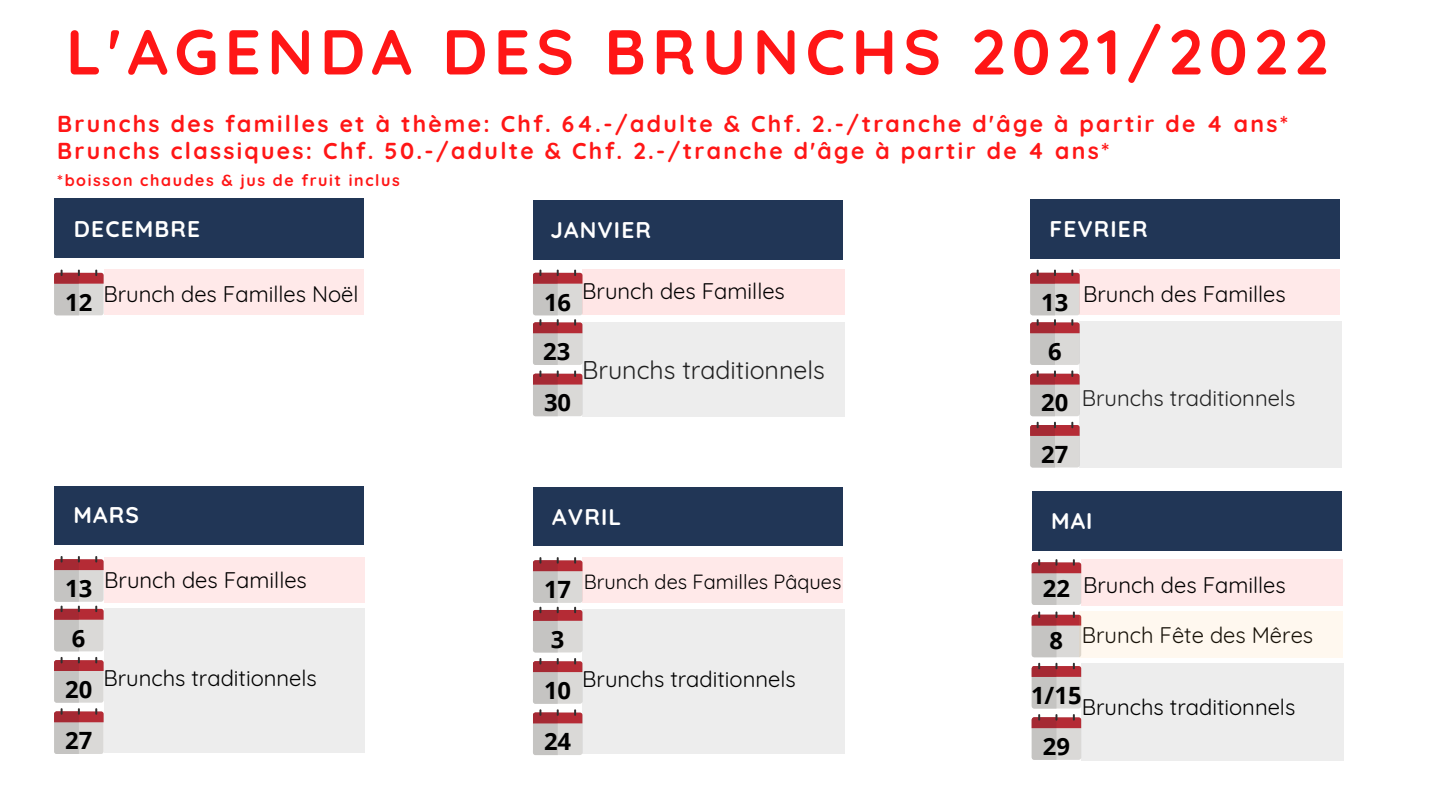
<style>
.page{position:relative;width:1440px;height:810px;background:#fff}
.page>*{position:absolute;margin:0;border:0;box-sizing:border-box;transform-origin:0 0}
.t1{font:700 63.2px "Quicksand";letter-spacing:.1em;color:#ff1616}
.t2{font:25px "Quicksand";color:#000}
.t3{font:700 23.8px "Open Sans";color:#000}
.t4{font:700 23px "Quicksand";letter-spacing:.1em;color:#ff1616}
.t5{font:700 22.6px "Quicksand";letter-spacing:.05em;color:#fff}
.t6{font:22px "Quicksand";color:#000}
.t7{font:20px "Quicksand";color:#000}
.t8{font:700 16px "Quicksand";letter-spacing:.1em;color:#ff1616}
</style>
<div class="page">
<div style="left:54px;top:199px;width:310px;height:58px;background:#213656"></div>
<div style="left:533px;top:201px;width:310px;height:58px;background:#213656"></div>
<div style="left:1030px;top:200px;width:310px;height:58px;background:#213656"></div>
<svg style="left:54px;top:270px;width:50px;height:45px;background:#c7a8a9"></svg>
<svg style="left:533px;top:270px;width:49px;height:146px;background:#cbaeae"></svg>
<svg style="left:1030px;top:270px;width:50px;height:146px;background:#cbaeaf"></svg>
<svg style="left:1030px;top:422px;width:49px;height:46px;background:#c8a9aa"></svg>
<div style="left:54px;top:486px;width:310px;height:59px;background:#213656"></div>
<svg style="left:54px;top:556px;width:50px;height:95px;background:#caadae"></svg>
<svg style="left:54px;top:657px;width:50px;height:97px;background:#cbaeaf"></svg>
<div style="left:533px;top:487px;width:310px;height:59px;background:#213656"></div>
<svg style="left:533px;top:557px;width:49px;height:95px;background:#caacad"></svg>
<svg style="left:533px;top:658px;width:49px;height:97px;background:#caadae"></svg>
<div style="left:1032px;top:492px;width:309px;height:58px;background:#213656"></div>
<svg style="left:1032px;top:559px;width:49px;height:46px;background:#c8a9aa"></svg>
<svg style="left:1032px;top:612px;width:47px;height:45px;background:#c6a7a8"></svg>
<svg style="left:1032px;top:663px;width:49px;height:97px;background:#cbadae"></svg>
<div style="left:104px;top:270px;width:260px;height:45px;background:#ffe9e9"></div>
<div style="left:582px;top:270px;width:263px;height:45px;background:#ffe6e6"></div>
<div style="left:1079px;top:270px;width:261px;height:45px;background:#ffe9e9"></div>
<div style="left:104px;top:557px;width:261px;height:45px;background:#ffe9e9"></div>
<div style="left:104px;top:608px;width:261px;height:145px;background:#ededed"></div>
<div style="left:582px;top:557px;width:261px;height:46px;background:#ffe9e9"></div>
<div style="left:582px;top:609px;width:263px;height:145px;background:#ededed"></div>
<div style="left:1081px;top:559px;width:262px;height:47px;background:#ffe9e9"></div>
<div style="left:1081px;top:663px;width:262px;height:97px;background:#ededed"></div>
<div style="left:1079px;top:322px;width:263px;height:146px;background:#ededed"></div>
<div style="left:582px;top:322px;width:263px;height:94px;background:#ededed"></div>
<div style="left:1079px;top:612px;width:264px;height:46px;background:#fff8ef"></div>
<p class="t1" style="left:66px;top:11px;width:1264px">L'AGENDA DES BRUNCHS 2021/2022</p>
<p class="t4" style="left:57px;top:109px;width:1232px">Brunchs des familles et à thème: Chf. 64.-/adulte &amp; Chf. 2.-/tranche d'âge à partir de 4 ans*</p>
<p class="t4" style="left:57px;top:136px;width:1054px">Brunchs classiques: Chf. 50.-/adulte &amp; Chf. 2.-/tranche d'âge à partir de 4 ans*</p>
<p class="t8" style="left:57px;top:170px;width:344px">*boisson chaudes &amp; jus de fruit inclus</p>
<p class="t5" style="left:1050px;top:214px;width:100px">FEVRIER</p>
<p class="t5" style="left:74px;top:214px;width:128px">DECEMBRE</p>
<p class="t5" style="left:551px;top:215px;width:102px">JANVIER</p>
<p class="t3" style="left:65px;top:285px;width:29px">12</p>
<p class="t6" style="left:103px;top:280px;width:257px">Brunch des Familles Noël</p>
<p class="t3" style="left:544px;top:285px;width:29px">16</p>
<p class="t3" style="left:543px;top:335px;width:29px">23</p>
<p class="t3" style="left:544px;top:386px;width:29px">30</p>
<p class="t6" style="left:582px;top:277px;width:204px">Brunch des Familles</p>
<p class="t2" style="left:582px;top:354px;width:244px">Brunchs traditionnels</p>
<p class="t3" style="left:1041px;top:285px;width:29px">13</p>
<p class="t3" style="left:1048px;top:335px;width:15px">6</p>
<p class="t3" style="left:1041px;top:386px;width:29px">20</p>
<p class="t3" style="left:1041px;top:437px;width:29px">27</p>
<p class="t6" style="left:1083px;top:280px;width:204px">Brunch des Familles</p>
<p class="t6" style="left:1082px;top:384px;width:215px">Brunchs traditionnels</p>
<p class="t5" style="left:73px;top:501px;width:67px">MARS</p>
<p class="t5" style="left:552px;top:502px;width:70px">AVRIL</p>
<p class="t5" style="left:1051px;top:507px;width:43px">MAI</p>
<p class="t3" style="left:65px;top:572px;width:29px">13</p>
<p class="t3" style="left:72px;top:621px;width:15px">6</p>
<p class="t3" style="left:65px;top:672px;width:29px">20</p>
<p class="t3" style="left:65px;top:724px;width:29px">27</p>
<p class="t6" style="left:104px;top:566px;width:204px">Brunch des Familles</p>
<p class="t6" style="left:103px;top:664px;width:215px">Brunchs traditionnels</p>
<p class="t3" style="left:544px;top:573px;width:29px">17</p>
<p class="t3" style="left:551px;top:622px;width:15px">3</p>
<p class="t3" style="left:544px;top:674px;width:29px">10</p>
<p class="t3" style="left:544px;top:725px;width:29px">24</p>
<p class="t7" style="left:584px;top:569px;width:259px">Brunch des Familles Pâques</p>
<p class="t6" style="left:582px;top:665px;width:215px">Brunchs traditionnels</p>
<p class="t6" style="left:1083px;top:571px;width:204px">Brunch des Familles</p>
<p class="t3" style="left:1043px;top:572px;width:29px">22</p>
<p class="t3" style="left:1050px;top:623px;width:15px">8</p>
<p class="t3" style="left:1031px;top:678px;width:52px">1/15</p>
<p class="t3" style="left:1043px;top:730px;width:29px">29</p>
<p class="t6" style="left:1082px;top:621px;width:233px">Brunch Fête des Mêres</p>
<p class="t6" style="left:1082px;top:693px;width:215px">Brunchs traditionnels</p>
</div>
